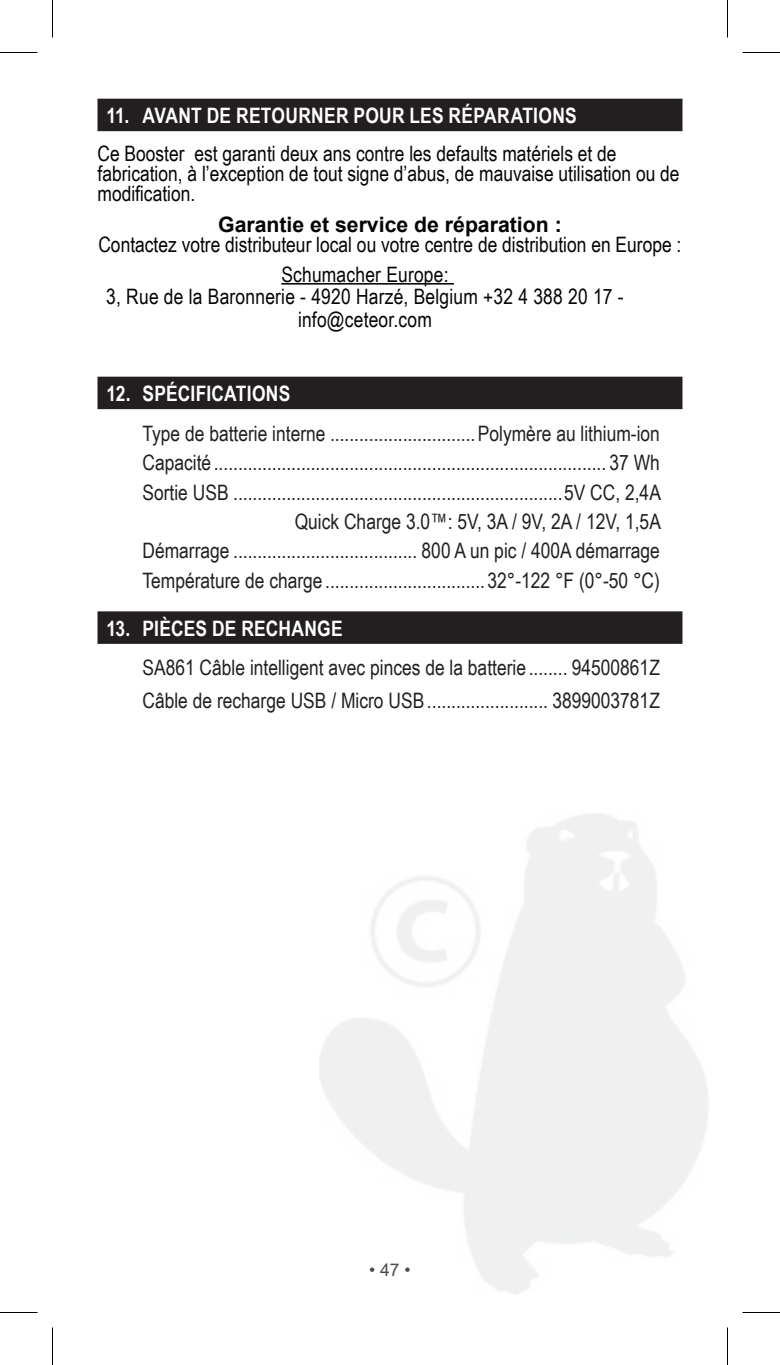
<style>
.page{position:relative;width:780px;height:1365px;background:#fff}
.page>*{position:absolute;margin:0;border:0;box-sizing:border-box;transform-origin:0 0}
.Specs_small{font:21.25px/29.5px "Arial Narrow";color:#231f20;text-align:right}
.Indntd_Sub_par__-_no{font:21.25px/20px "Arial Narrow";color:#040503;text-align:center}
.t1{font:700 21.25px "Arial Narrow";letter-spacing:.01em;color:#fff}
.t2{font:17.5px "Arial";color:#231f20}
.s1{font-family:"Arial";font-weight:700}
</style>
<div class="page">
<div style="left:98px;top:99px;width:584px;height:32px;background:#231f20"></div>
<hr style="left:281px;top:283px;width:173px;height:2px;background:#040503">
<div style="left:98px;top:377px;width:584px;height:32px;background:#231f20"></div>
<div style="left:98px;top:611px;width:584px;height:33px;background:#231f20"></div>
<hr style="left:0;top:52px;width:38px;height:1px;background:#000">
<hr style="left:742px;top:52px;width:38px;height:1px;background:#000">
<hr style="left:0;top:1312px;width:38px;height:1px;background:#000">
<hr style="left:742px;top:1312px;width:38px;height:1px;background:#000">
<hr style="left:52px;top:0;width:1px;height:38px;background:#000">
<hr style="left:52px;top:1328px;width:1px;height:37px;background:#000">
<hr style="left:727px;top:0;width:1px;height:38px;background:#000">
<hr style="left:727px;top:1328px;width:1px;height:37px;background:#000">
<p class="t1" style="left:106px;top:100px;width:472px">11. AVANT DE RETOURNER POUR LES RÉPARATIONS</p>
<p class="Indntd_Sub_par__-_no" style="left:97px;top:143px;width:584px;text-align:left">Ce Booster est garanti deux ans contre les defaults matériels et de fabrication, à l’exception de tout signe d’abus, de mauvaise utilisation ou de modification.</p>
<p class="Indntd_Sub_par__-_no" style="left:98px;top:214px;width:585px"><span class="s1">Garantie et service de réparation :<br></span>Contactez votre distributeur local ou votre centre de distribution en Europe :</p>
<p class="Indntd_Sub_par__-_no" style="left:106px;top:262px;width:519px;line-height:22.5px">Schumacher Europe:<br>3, Rue de la Baronnerie - 4920 Harzé, Belgium +32 4 388 20 17 - info@ceteor.com</p>
<p class="t1" style="left:106px;top:378px;width:185px">12. SPÉCIFICATIONS</p>
<p class="Specs_small" style="left:142px;top:418px;width:519px">Type de batterie interne ..............................Polymère au lithium-ion</p>
<p class="Specs_small" style="left:142px;top:447px;width:520px">Capacité ................................................................................. 37 Wh Sortie USB ....................................................................5V CC, 2,4A Quick Charge 3.0™: 5V, 3A / 9V, 2A / 12V, 1,5A<br>Démarrage ...................................... 800 A un pic / 400A démarrage</p>
<p class="Specs_small" style="left:142px;top:565px;width:519px">Température de charge .................................32°-122 °F (0°-50 °C)</p>
<p class="t1" style="left:106px;top:612px;width:238px">13. PIÈCES DE RECHANGE</p>
<p class="Specs_small" style="left:142px;top:652px;width:519px">SA861 Câble intelligent avec pinces de la batterie ........ 94500861Z</p>
<p class="Specs_small" style="left:142px;top:685px;width:519px">Câble de recharge USB / Micro USB......................... 3899003781Z</p>
<p class="t2" style="left:369px;top:1258px;width:43px">• 47 •</p>
</div>
